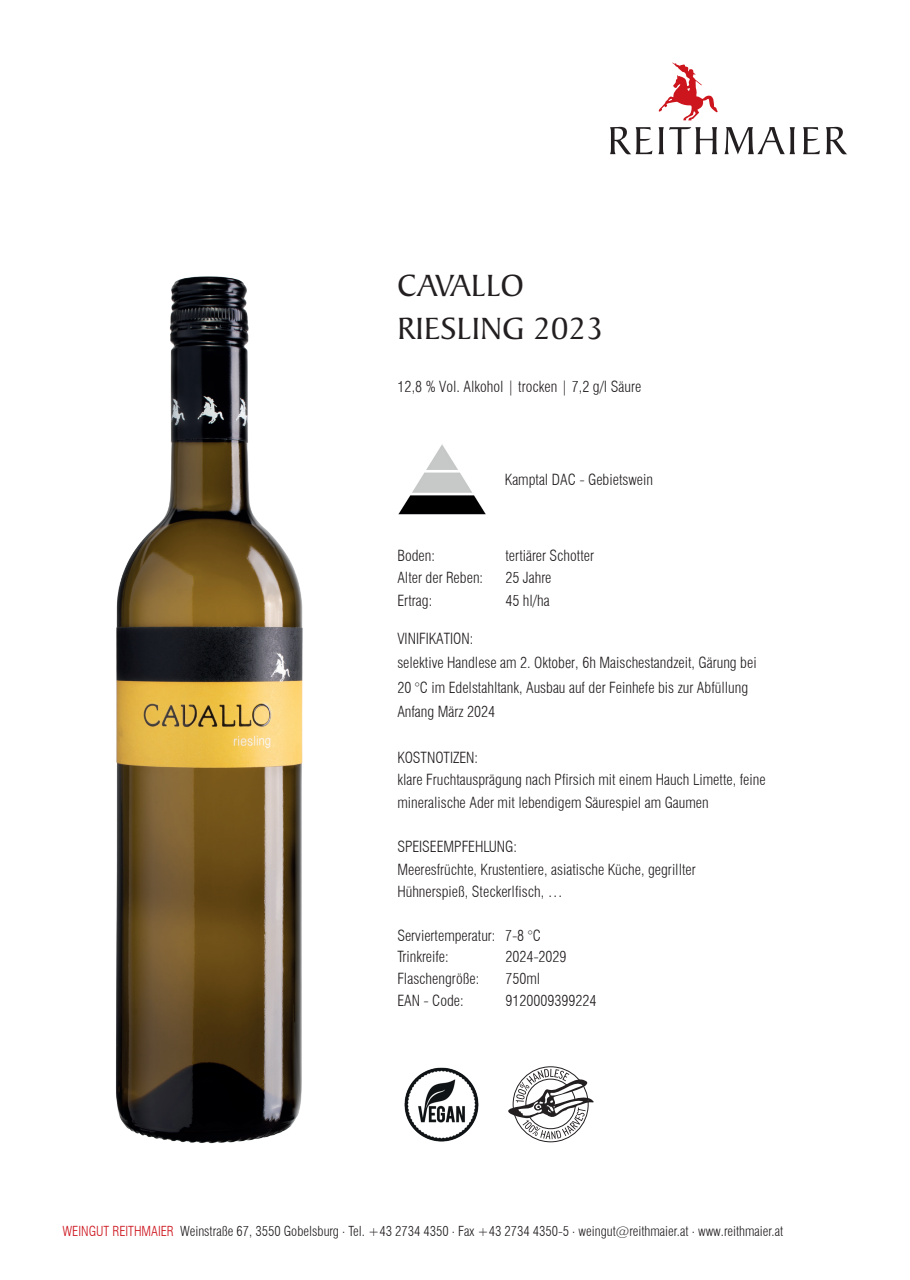
<style>
.page{position:relative;width:910px;height:1280px;background:#fff}
.page>*{position:absolute;margin:0;border:0;box-sizing:border-box;transform-origin:0 0}
.t1{font:33px/43.8px "Baker Signet BT";letter-spacing:.01em;color:#231f20}
.t2{font:300 condensed 15px/22.2px "Swiss 721 BT";color:#231f20}
.t3{font:300 condensed 13.5px "Swiss 721 BT";color:#231f20}
.s1{color:#cd151d}
</style>
<div class="page">
<svg style="left:610px;top:127px;width:237px;height:27px"></svg>
<svg style="left:658px;top:63px;width:60px;height:57px"></svg>
<img style="left:398px;top:444px;width:88px;height:71px">
<img style="left:404px;top:1067px;width:75px;height:75px">
<svg style="left:508px;top:1069px;width:86px;height:70px"></svg>
<img style="left:116px;top:276px;width:187px;height:868px">
<h1 class="t1" style="left:398px;top:262px;width:207px">CAVALLO<br>RIESLING 2023</h1>
<p class="t2" style="left:398px;top:375px;width:245px">12,8 % Vol. Alkohol | trocken | 7,2 g/l Säure</p>
<p class="t2" style="left:505px;top:468px;width:150px">Kamptal DAC - Gebietswein</p>
<p class="t2" style="left:397px;top:545px;width:39px">Boden:</p>
<p class="t2" style="left:505px;top:545px;width:90px">tertiärer Schotter</p>
<p class="t2" style="left:397px;top:567px;width:87px">Alter der Reben:</p>
<p class="t2" style="left:505px;top:567px;width:47px">25 Jahre</p>
<p class="t2" style="left:397px;top:589px;width:36px">Ertrag:</p>
<p class="t2" style="left:505px;top:589px;width:46px">45 hl/ha</p>
<p class="t2" style="left:397px;top:627px;width:361px;line-height:24.2px">VINIFIKATION:<br>selektive Handlese am 2. Oktober, 6h Maischestandzeit, Gärung bei 20 °C im Edelstahltank, Ausbau auf der Feinhefe bis zur Abfüllung Anfang März 2024</p>
<p class="t2" style="left:397px;top:747px;width:370px">KOSTNOTIZEN:<br>klare Fruchtausprägung nach Pfirsich mit einem Hauch Limette, feine mineralische Ader mit lebendigem Säurespiel am Gaumen</p>
<p class="t2" style="left:397px;top:836px;width:300px">SPEISEEMPFEHLUNG:<br>Meeresfrüchte, Krustentiere, asiatische Küche, gegrillter<br>Hühnerspieß, Steckerlfisch, …</p>
<p class="t2" style="left:397px;top:925px;width:145px;line-height:20.5px">Serviertemperatur: 7-8 °C<br>Trinkreife:</p>
<p class="t2" style="left:505px;top:945px;width:63px">2024-2029</p>
<p class="t2" style="left:397px;top:967px;width:83px">Flaschengröße:</p>
<p class="t2" style="left:505px;top:967px;width:36px">750ml</p>
<p class="t2" style="left:397px;top:990px;width:68px">EAN - Code:</p>
<p class="t2" style="left:505px;top:990px;width:93px">9120009399224</p>
<p class="t3" style="left:63px;top:1223px;width:722px"><span class="s1">WEINGUT REITHMAIER</span> Weinstraße 67, 3550 Gobelsburg . Tel. +43 2734 4350 . Fax +43 2734 4350-5 . weingut@reithmaier.at . www.reithmaier.at</p>
</div>
